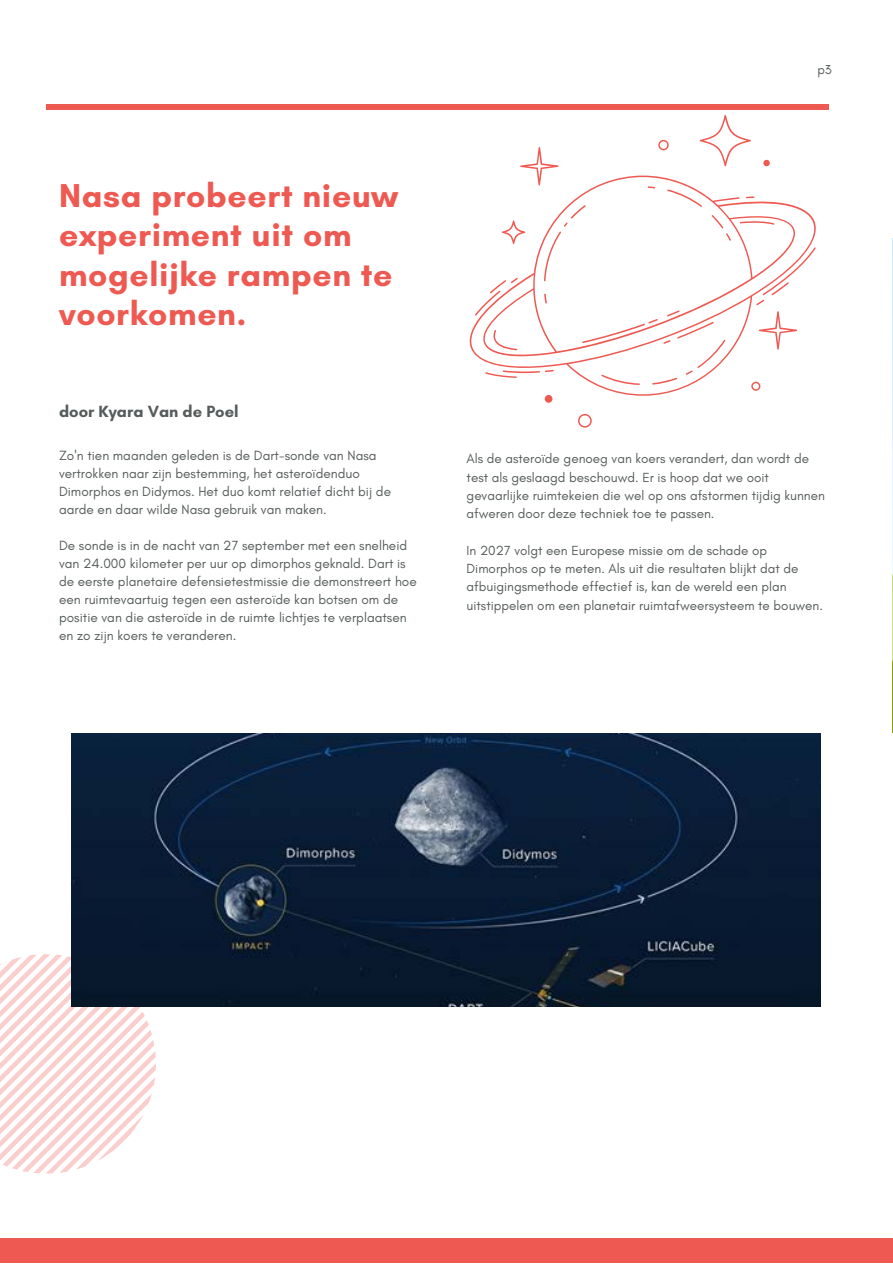
<style>
.page{position:relative;width:893px;height:1264px;background:#fff}
.page>*{position:absolute;margin:0;border:0;box-sizing:border-box;transform-origin:0 0}
.t1{font:700 33.75px/39.3px "Glacial Indifference";letter-spacing:.02em;color:#ee5952}
.t2{font:700 16.5px "Glacial Indifference";color:#565b5b}
.t3{font:13.65px/18px "Glacial Indifference";color:#565b5b}
.t4{font:13.5px/18.3px "Glacial Indifference";color:#565b5b}
.t5{font:13.2px "Glacial Indifference";color:#565b5b}
</style>
<div class="page">
<img style="left:892px;top:238px;width:1px;height:495px">
<div style="left:0;top:1237px;width:892px;height:25px;background:#ee5952"></div>
<div style="left:46px;top:104px;width:782px;height:6px;background:#ee5952"></div>
<svg style="left:0;top:954px;width:156px;height:219px"></svg>
<img style="left:72px;top:733px;width:748px;height:273px">
<svg style="left:469px;top:115px;width:347px;height:312px"></svg>
<h1 class="t1" style="left:59px;top:175px;width:340px">Nasa probeert nieuw experiment uit om mogelijke rampen te voorkomen.</h1>
<p class="t2" style="left:59px;top:401px;width:181px">door Kyara Van de Poel</p>
<p class="t3" style="left:59px;top:446px;width:333px">Zo'n tien maanden geleden is de Dart-sonde van Nasa vertrokken naar zijn bestemming, het asteroïdenduo Dimorphos en Didymos. Het duo komt relatief dicht bij de aarde en daar wilde Nasa gebruik van maken.</p>
<p class="t3" style="left:59px;top:536px;width:359px">De sonde is in de nacht van 27 september met een snelheid van 24.000 kilometer per uur op dimorphos geknald. Dart is de eerste planetaire defensietestmissie die demonstreert hoe een ruimtevaartuig tegen een asteroïde kan botsen om de positie van die asteroïde in de ruimte lichtjes te verplaatsen en zo zijn koers te veranderen.</p>
<p class="t5" style="left:817px;top:61px;width:16px">p3</p>
<p class="t4" style="left:466px;top:449px;width:360px">Als de asteroïde genoeg van koers verandert, dan wordt de test als geslaagd beschouwd. Er is hoop dat we ooit gevaarlijke ruimtekeien die wel op ons afstormen tijdig kunnen afweren door deze techniek toe te passen.</p>
<p class="t4" style="left:466px;top:541px;width:358px">In 2027 volgt een Europese missie om de schade op Dimorphos op te meten. Als uit die resultaten blijkt dat de afbuigingsmethode effectief is, kan de wereld een plan uitstippelen om een planetair ruimtafweersysteem te bouwen.</p>
</div>
